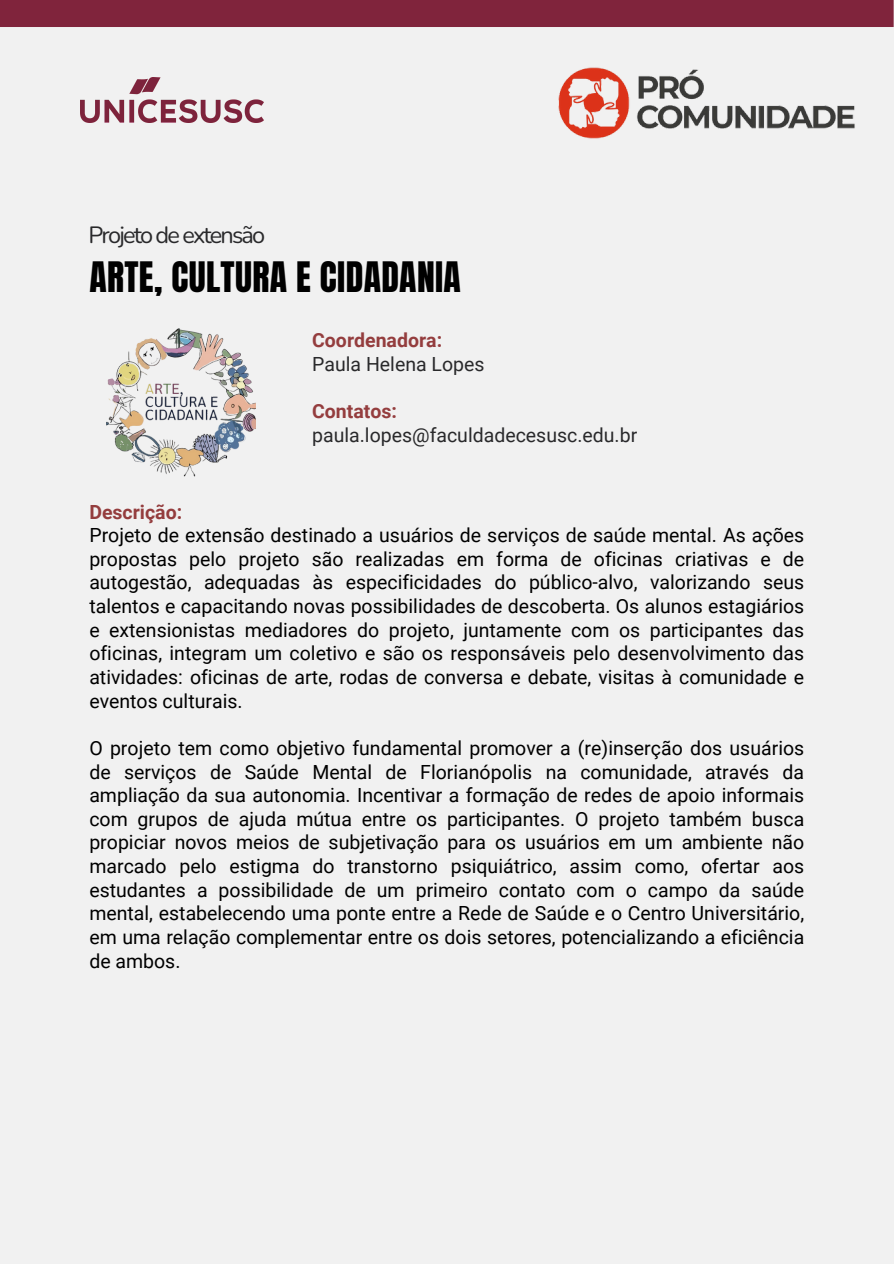
<style>
.page{position:relative;width:894px;height:1264px;background:#fff}
.page>*{position:absolute;margin:0;border:0;box-sizing:border-box;transform-origin:0 0}
.t1{font:35.7px "Anton";letter-spacing:.01em;color:#000}
.t2{font:23.55px "Nunito";letter-spacing:-.08em;color:#29292b}
.t3{font:19.5px/23.7px "Roboto";color:#000;text-align:justify}
.t4{font:19.5px "Roboto";color:#29292b}
.t5{font:700 19.5px "Roboto";color:#943d3e}
</style>
<div class="page">
<div style="left:0;top:0;width:893px;height:1263px;background:#f1f1f1"></div>
<img style="left:106px;top:328px;width:150px;height:149px">
<img style="left:558px;top:67px;width:297px;height:72px">
<img style="left:80px;top:78px;width:184px;height:45px">
<div style="left:0;top:0;width:893px;height:27px;background:#80243c"></div>
<p class="t2" style="left:88px;top:220px;width:178px">Projeto de extensão</p>
<p class="t1" style="left:89px;top:251px;width:373px">ARTE, CULTURA E CIDADANIA</p>
<p class="t5" style="left:312px;top:329px;width:131px">Coordenadora:</p>
<p class="t4" style="left:312px;top:353px;width:174px">Paula Helena Lopes</p>
<p class="t5" style="left:312px;top:400px;width:86px">Contatos:</p>
<p class="t4" style="left:312px;top:424px;width:326px">paula.lopes@faculdadecesusc.edu.br</p>
<h2 class="t5" style="left:89px;top:500px;width:94px">Descrição:</h2>
<p class="t3" style="left:89px;top:523px;width:716px">Projeto de extensão destinado a usuários de serviços de saúde mental. As ações propostas pelo projeto são realizadas em forma de oficinas criativas e de autogestão, adequadas às especificidades do público-alvo, valorizando seus talentos e capacitando novas possibilidades de descoberta. Os alunos estagiários e extensionistas mediadores do projeto, juntamente com os participantes das oficinas, integram um coletivo e são os responsáveis pelo desenvolvimento das atividades: oficinas de arte, rodas de conversa e debate, visitas à comunidade e eventos culturais.</p>
<p class="t3" style="left:89px;top:736px;width:716px">O projeto tem como objetivo fundamental promover a (re)inserção dos usuários de serviços de Saúde Mental de Florianópolis na comunidade, através da ampliação da sua autonomia. Incentivar a formação de redes de apoio informais com grupos de ajuda mútua entre os participantes. O projeto também busca propiciar novos meios de subjetivação para os usuários em um ambiente não marcado pelo estigma do transtorno psiquiátrico, assim como, ofertar aos estudantes a possibilidade de um primeiro contato com o campo da saúde mental, estabelecendo uma ponte entre a Rede de Saúde e o Centro Universitário, em uma relação complementar entre os dois setores, potencializando a eficiência de ambos.</p>
</div>
